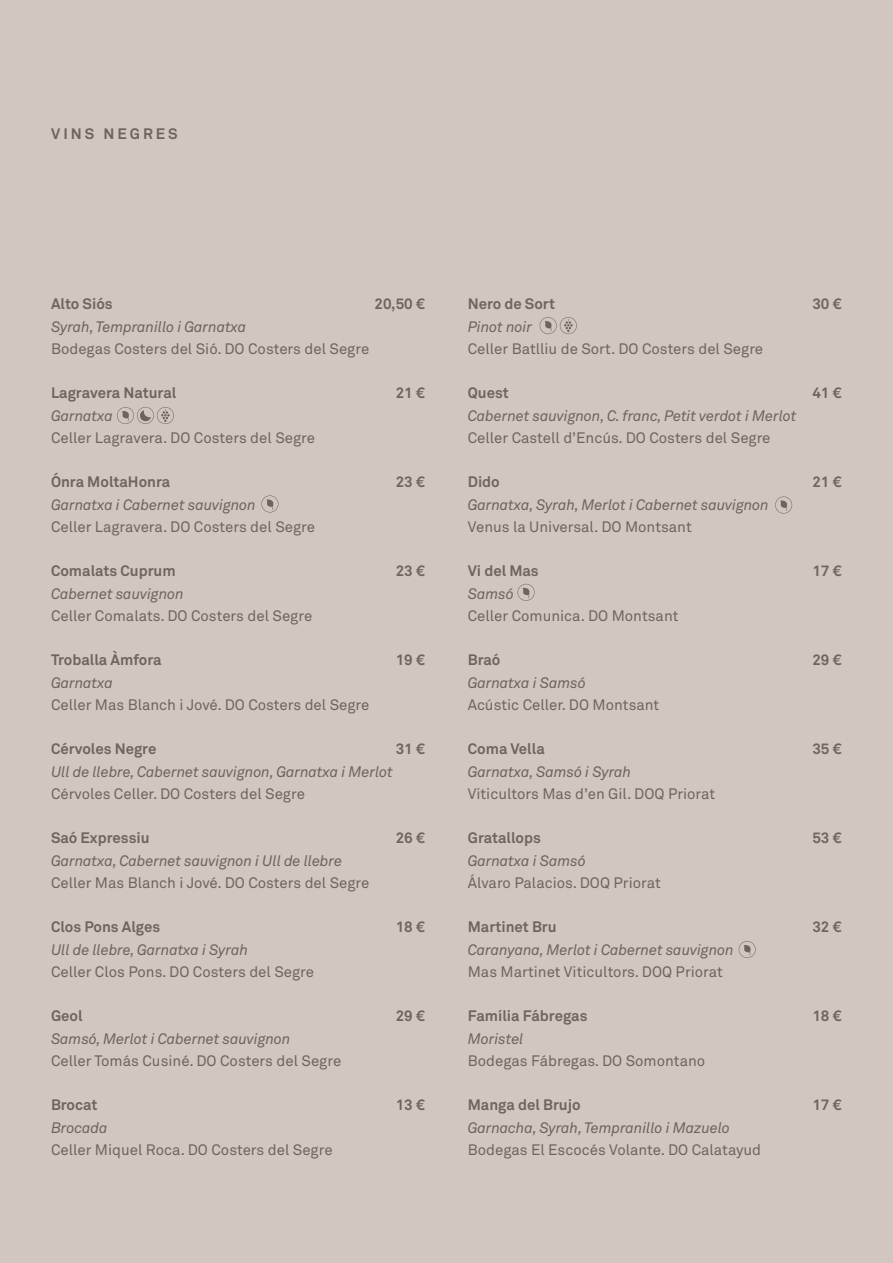
<style>
.page{position:relative;width:893px;height:1263px;background:#d1c7be}
.page>*{position:absolute;margin:0;border:0;box-sizing:border-box;transform-origin:0 0}
.t1{font:15px "Akkurat Pro";color:#6f655d}
.t2{font:italic 15px "Akkurat Pro";letter-spacing:-.01em;color:#6f655d}
.t3{font:700 15px "Akkurat Pro";color:#6f655d}
.t4{font:700 15px "Akkurat Pro";letter-spacing:.2em;color:#6d645d}
</style>
<div class="page">
<svg style="left:117px;top:407px;width:57px;height:17px"></svg>
<svg style="left:261px;top:495px;width:17px;height:17px"></svg>
<svg style="left:540px;top:317px;width:37px;height:17px"></svg>
<svg style="left:775px;top:496px;width:17px;height:18px"></svg>
<svg style="left:517px;top:584px;width:18px;height:17px"></svg>
<svg style="left:739px;top:941px;width:17px;height:17px"></svg>
<p class="t4" style="left:51px;top:125px;width:128px">VINS NEGRES</p>
<p class="t3" style="left:51px;top:295px;width:63px">Alto Siós</p>
<p class="t3" style="left:374px;top:295px;width:52px">20,50 €</p>
<p class="t2" style="left:51px;top:318px;width:197px">Syrah, Tempranillo i Garnatxa</p>
<p class="t1" style="left:51px;top:340px;width:320px">Bodegas Costers del Sió. DO Costers del Segre</p>
<p class="t3" style="left:51px;top:384px;width:127px">Lagravera Natural</p>
<p class="t3" style="left:396px;top:384px;width:31px">21 €</p>
<p class="t2" style="left:51px;top:407px;width:63px">Garnatxa</p>
<p class="t1" style="left:51px;top:429px;width:266px">Celler Lagravera. DO Costers del Segre</p>
<p class="t3" style="left:51px;top:473px;width:121px">Ónra MoltaHonra</p>
<p class="t3" style="left:396px;top:473px;width:31px">23 €</p>
<p class="t2" style="left:51px;top:496px;width:206px">Garnatxa i Cabernet sauvignon</p>
<p class="t1" style="left:51px;top:518px;width:266px">Celler Lagravera. DO Costers del Segre</p>
<p class="t3" style="left:51px;top:562px;width:126px">Comalats Cuprum</p>
<p class="t3" style="left:396px;top:562px;width:31px">23 €</p>
<p class="t2" style="left:51px;top:585px;width:134px">Cabernet sauvignon</p>
<p class="t1" style="left:51px;top:607px;width:263px">Celler Comalats. DO Costers del Segre</p>
<p class="t3" style="left:51px;top:651px;width:112px">Troballa Àmfora</p>
<p class="t3" style="left:396px;top:651px;width:31px">19 €</p>
<p class="t2" style="left:51px;top:674px;width:63px">Garnatxa</p>
<p class="t1" style="left:51px;top:696px;width:320px">Celler Mas Blanch i Jové. DO Costers del Segre</p>
<p class="t3" style="left:51px;top:740px;width:107px">Cérvoles Negre</p>
<p class="t3" style="left:396px;top:740px;width:31px">31 €</p>
<p class="t2" style="left:51px;top:763px;width:343px">Ull de llebre, Cabernet sauvignon, Garnatxa i Merlot</p>
<p class="t1" style="left:51px;top:785px;width:255px">Cérvoles Celler. DO Costers del Segre</p>
<p class="t3" style="left:51px;top:829px;width:100px">Saó Expressiu</p>
<p class="t3" style="left:396px;top:829px;width:31px">26 €</p>
<p class="t2" style="left:51px;top:852px;width:293px">Garnatxa, Cabernet sauvignon i Ull de llebre</p>
<p class="t1" style="left:51px;top:874px;width:320px">Celler Mas Blanch i Jové. DO Costers del Segre</p>
<p class="t3" style="left:51px;top:918px;width:111px">Clos Pons Alges</p>
<p class="t3" style="left:396px;top:918px;width:31px">18 €</p>
<p class="t2" style="left:51px;top:941px;width:199px">Ull de llebre, Garnatxa i Syrah</p>
<p class="t1" style="left:51px;top:963px;width:265px">Celler Clos Pons. DO Costers del Segre</p>
<p class="t3" style="left:51px;top:1007px;width:33px">Geol</p>
<p class="t3" style="left:396px;top:1007px;width:31px">29 €</p>
<p class="t2" style="left:51px;top:1030px;width:241px">Samsó, Merlot i Cabernet sauvignon</p>
<p class="t1" style="left:51px;top:1052px;width:292px">Celler Tomás Cusiné. DO Costers del Segre</p>
<p class="t3" style="left:51px;top:1096px;width:48px">Brocat</p>
<p class="t3" style="left:396px;top:1096px;width:31px">13 €</p>
<p class="t2" style="left:51px;top:1119px;width:58px">Brocada</p>
<p class="t1" style="left:51px;top:1141px;width:283px">Celler Miquel Roca. DO Costers del Segre</p>
<p class="t3" style="left:468px;top:295px;width:89px">Nero de Sort</p>
<p class="t3" style="left:812px;top:295px;width:31px">30 €</p>
<p class="t2" style="left:468px;top:318px;width:66px">Pinot noir</p>
<p class="t1" style="left:468px;top:340px;width:297px">Celler Batlliu de Sort. DO Costers del Segre</p>
<p class="t3" style="left:468px;top:384px;width:43px">Quest</p>
<p class="t3" style="left:812px;top:384px;width:31px">41 €</p>
<p class="t2" style="left:468px;top:406px;width:330px">Cabernet sauvignon, C. franc, Petit verdot i Merlot</p>
<p class="t1" style="left:468px;top:429px;width:304px">Celler Castell d’Encús. DO Costers del Segre</p>
<p class="t3" style="left:468px;top:473px;width:34px">Dido</p>
<p class="t3" style="left:812px;top:473px;width:31px">21 €</p>
<p class="t2" style="left:468px;top:495px;width:303px">Garnatxa, Syrah, Merlot i Cabernet sauvignon</p>
<p class="t1" style="left:468px;top:518px;width:226px">Venus la Universal. DO Montsant</p>
<p class="t3" style="left:468px;top:562px;width:73px">Vi del Mas</p>
<p class="t3" style="left:812px;top:562px;width:31px">17 €</p>
<p class="t2" style="left:468px;top:584px;width:48px">Samsó</p>
<p class="t1" style="left:468px;top:607px;width:212px">Celler Comunica. DO Montsant</p>
<p class="t3" style="left:468px;top:651px;width:34px">Braó</p>
<p class="t3" style="left:812px;top:651px;width:31px">29 €</p>
<p class="t2" style="left:468px;top:673px;width:120px">Garnatxa i Samsó</p>
<p class="t1" style="left:468px;top:696px;width:193px">Acústic Celler. DO Montsant</p>
<p class="t3" style="left:468px;top:740px;width:79px">Coma Vella</p>
<p class="t3" style="left:812px;top:740px;width:31px">35 €</p>
<p class="t2" style="left:468px;top:762px;width:165px">Garnatxa, Samsó i Syrah</p>
<p class="t1" style="left:468px;top:785px;width:249px">Viticultors Mas d’en Gil. DOQ Priorat</p>
<p class="t3" style="left:468px;top:829px;width:75px">Gratallops</p>
<p class="t3" style="left:812px;top:829px;width:31px">53 €</p>
<p class="t2" style="left:468px;top:851px;width:120px">Garnatxa i Samsó</p>
<p class="t1" style="left:468px;top:874px;width:195px">Álvaro Palacios. DOQ Priorat</p>
<p class="t3" style="left:468px;top:918px;width:90px">Martinet Bru</p>
<p class="t3" style="left:812px;top:918px;width:31px">32 €</p>
<p class="t2" style="left:468px;top:940px;width:268px">Caranyana, Merlot i Cabernet sauvignon</p>
<p class="t1" style="left:468px;top:963px;width:257px">Mas Martinet Viticultors. DOQ Priorat</p>
<p class="t3" style="left:468px;top:1007px;width:121px">Família Fábregas</p>
<p class="t3" style="left:812px;top:1007px;width:31px">18 €</p>
<p class="t2" style="left:468px;top:1029px;width:57px">Moristel</p>
<p class="t1" style="left:468px;top:1052px;width:239px">Bodegas Fábregas. DO Somontano</p>
<p class="t3" style="left:468px;top:1096px;width:114px">Manga del Brujo</p>
<p class="t3" style="left:812px;top:1096px;width:31px">17 €</p>
<p class="t2" style="left:468px;top:1118px;width:264px">Garnacha, Syrah, Tempranillo i Mazuelo</p>
<p class="t1" style="left:468px;top:1141px;width:295px">Bodegas El Escocés Volante. DO Calatayud</p>
</div>
